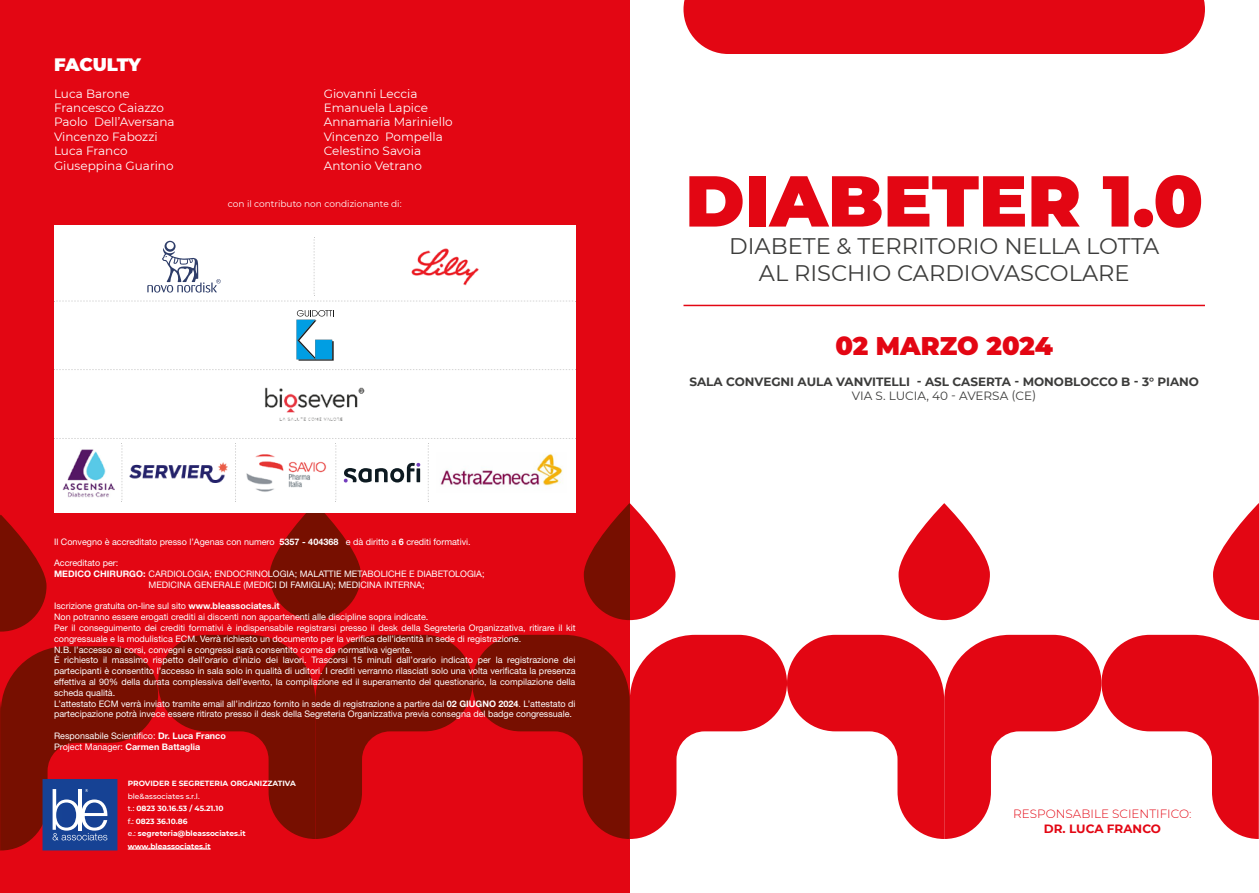
<style>
.page{position:relative;width:1259px;height:893px;background:#fff}
.page>*{position:absolute;margin:0;border:0;box-sizing:border-box;transform-origin:0 0}
.t1{font:900 71.85px "Montserrat";color:#e30613}
.t2{font:900 25.5px "Montserrat";color:#e30613}
.t3{font:22.5px/27px "Montserrat";color:#3c3c3b;text-align:center}
.t4{font:900 18px "Montserrat";letter-spacing:-.015em;color:#fff}
.t5{font:12px/14.4px "Montserrat";color:#fff}
.t6{font:700 12px "Montserrat";color:#3c3c3b}
.t7{font:300 12px "Montserrat";color:#e30613}
.t8{font:12px "Montserrat";color:#3c3c3b}
.t9{font:700 12px "Montserrat";color:#e30613}
.t10{font:9px/10.8px "Helvetica Neue LT Std";color:#fff}
.t11{font:9px "Montserrat";color:#fff}
.t12{font:700 7.5px/12.5px "Montserrat";color:#fff}
.s1{font-weight:700}
.s2{font-weight:500}
</style>
<div class="page">
<div style="left:0;top:0;width:629px;height:893px;background:#e30613"></div>
<div style="left:683px;top:0;width:522px;height:54px;background:#e30613"></div>
<hr style="left:683px;top:305px;width:522px;height:1px;background:#e30613">
<div style="left:54px;top:225px;width:521px;height:287px;background:#fff"></div>
<svg style="left:296px;top:310px;width:38px;height:51px"></svg>
<img style="left:265px;top:387px;width:100px;height:34px">
<svg style="left:54px;top:369px;width:522px;height:1px"></svg>
<svg style="left:0;top:438px;width:1259px;height:412px"></svg>
<svg style="left:54px;top:237px;width:522px;height:65px"></svg>
<h3 class="t4" style="left:54px;top:52px;width:88px">FACULTY</h3>
<h3 class="t5" style="left:54px;top:86px;width:122px">Luca Barone<br>Francesco Caiazzo<br>Paolo Dell’Aversana<br>Vincenzo Fabozzi<br>Luca Franco<br>Giuseppina Guarino</h3>
<h3 class="t5" style="left:324px;top:86px;width:130px">Giovanni Leccia<br>Emanuela Lapice<br>Annamaria Mariniello<br>Vincenzo Pompella<br>Celestino Savoia<br>Antonio Vetrano</h3>
<p class="t11" style="left:228px;top:197px;width:175px">con il contributo non condizionante di:</p>
<p class="t10" style="left:54px;top:536px;width:418px">Il Convegno è accreditato presso l’Agenas con numero <span class="s1">5357 - 404368</span> e dà diritto a <span class="s1">6</span> crediti formativi.</p>
<p class="t10" style="left:54px;top:557px;width:66px">Accreditato per:</p>
<p class="t10" style="left:54px;top:568px;width:432px"><span class="s1">MEDICO CHIRURGO:</span> CARDIOLOGIA; ENDOCRINOLOGIA; MALATTIE METABOLICHE E DIABETOLOGIA;</p>
<p class="t10" style="left:148px;top:579px;width:277px">MEDICINA GENERALE (MEDICI DI FAMIGLIA); MEDICINA INTERNA;</p>
<p class="t10" style="left:54px;top:601px;width:523px">Iscrizione gratuita on-line sul sito <span class="s1">www.bleassociates.it<br></span>Non potranno essere erogati crediti ai discenti non appartenenti alle discipline sopra indicate.<br>Per il conseguimento dei crediti formativi è indispensabile registrarsi presso il desk della Segreteria Organizzativa, ritirare il kit congressuale e la modulistica ECM. Verrà richiesto un documento per la verifica dell’identità in sede di registrazione.<br>N.B. l’accesso ai corsi, convegni e congressi sarà consentito come da normativa vigente.<br>È richiesto il massimo rispetto dell’orario d’inizio dei lavori. Trascorsi 15 minuti dall’orario indicato per la registrazione dei partecipanti è consentito l’accesso in sala solo in qualità di uditori. I crediti verranno rilasciati solo una volta verificata la presenza effettiva al 90% della durata complessiva dell’evento, la compilazione ed il superamento del questionario, la compilazione della scheda qualità.<br>L’attestato ECM verrà inviato tramite email all’indirizzo fornito in sede di registrazione a partire dal <span class="s1">02 GIUGNO 2024</span>. L’attestato di partecipazione potrà invece essere ritirato presso il desk della Segreteria Organizzativa previa consegna del badge congressuale.</p>
<p class="t10" style="left:54px;top:730px;width:173px">Responsabile Scientifico: <span class="s1">Dr. Luca Franco<br></span>Project Manager: <span class="s1">Carmen Battaglia</span></p>
<p class="t12" style="left:128px;top:777px;width:170px">PROVIDER E SEGRETERIA ORGANIZZATIVA</p>
<p class="t12" style="left:128px;top:789px;width:119px"><span class="s2">ble&amp;associates s.r.l.<br>t.:</span> 0823 30.16.53 / 45.21.10<br><span class="s2">f.:</span> 0823 36.10.86<br><span class="s2">e.:</span> segreteria@bleassociates.it www.bleassociates.it</p>
<h1 class="t1" style="left:685px;top:147px;width:519px">DIABETER 1.0</h1>
<h3 class="t3" style="left:729px;top:231px;width:431px">DIABETE &amp; TERRITORIO NELLA LOTTA<br>AL RISCHIO CARDIOVASCOLARE</h3>
<h2 class="t2" style="left:835px;top:327px;width:219px">02 MARZO 2024</h2>
<h3 class="t6" style="left:689px;top:373px;width:511px">SALA CONVEGNI AULA VANVITELLI - ASL CASERTA - MONOBLOCCO B - 3° PIANO</h3>
<h3 class="t8" style="left:852px;top:387px;width:186px">VIA S. LUCIA, 40 - AVERSA (CE)</h3>
<h3 class="t7" style="left:1013px;top:806px;width:180px">RESPONSABILE SCIENTIFICO:</h3>
<h3 class="t9" style="left:1044px;top:820px;width:119px">DR. LUCA FRANCO</h3>
</div>
